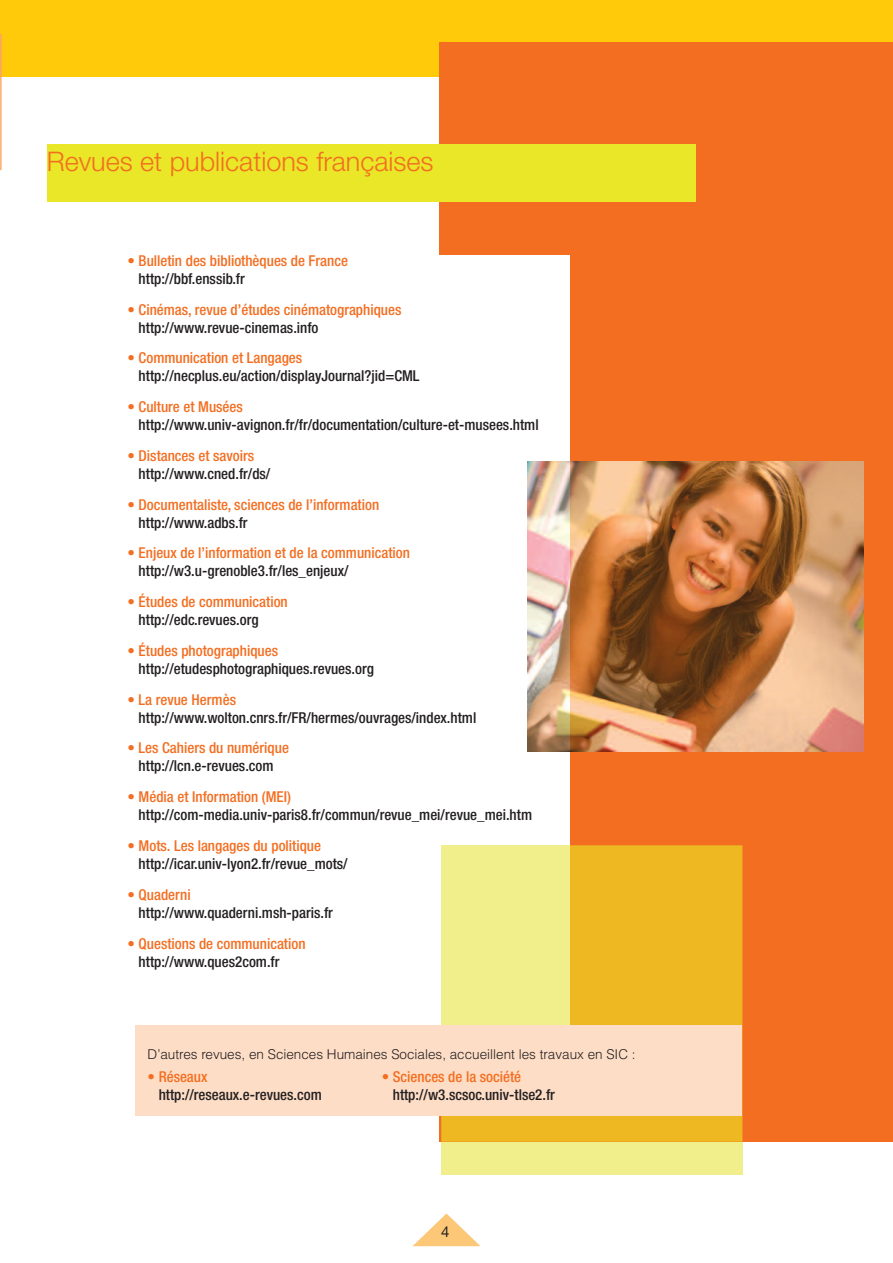
<style>
.page{position:relative;width:893px;height:1263px;background:#fff}
.page>*{position:absolute;margin:0;border:0;box-sizing:border-box;transform-origin:0 0}
.t1{font:300 27px "Helvetica Neue";color:#f36e21}
.t2{font:500 condensed 15px "Helvetica Neue";color:#231f20}
.t3{font:500 condensed 15px "Helvetica Neue";color:#f36e21}
.t4{font:15px "Helvetica Neue";color:#231f20}
.t5{font:300 13.5px "Helvetica";color:#231f20}
</style>
<div class="page">
<div style="left:0;top:0;width:893px;height:77px;background:#feca0a"></div>
<svg style="left:0;top:77px;width:2px;height:93px"></svg>
<hr style="left:0;top:34px;width:2px;height:43px;background:#faab53">
<div style="left:440px;top:43px;width:453px;height:1099px;background:#f36e21"></div>
<svg style="left:413px;top:1213px;width:67px;height:33px"></svg>
<div style="left:47px;top:145px;width:648px;height:57px;background:#e9e727"></div>
<div style="left:128px;top:255px;width:442px;height:771px;background:#fff"></div>
<div style="left:441px;top:1142px;width:301px;height:32px;background:#f0ef8c"></div>
<div style="left:441px;top:845px;width:301px;height:297px;background:#eeb822"></div>
<div style="left:441px;top:845px;width:129px;height:181px;background:#f0ef8c"></div>
<div style="left:135px;top:1025px;width:607px;height:90px;background:#fdddc6"></div>
<img style="left:527px;top:461px;width:337px;height:290px">
<h1 class="t1" style="left:47px;top:145px;width:388px">Revues et publications françaises</h1>
<p class="t3" style="left:128px;top:255px;width:222px">• Bulletin des bibliothèques de France</p>
<p class="t2" style="left:139px;top:273px;width:108px">http://bbf.enssib.fr</p>
<p class="t3" style="left:128px;top:304px;width:275px">• Cinémas, revue d’études cinématographiques</p>
<p class="t2" style="left:139px;top:322px;width:181px">http://www.revue-cinemas.info</p>
<p class="t3" style="left:128px;top:353px;width:176px">• Communication et Langages</p>
<p class="t2" style="left:139px;top:371px;width:282px">http://necplus.eu/action/displayJournal?jid=CML</p>
<p class="t3" style="left:128px;top:401px;width:117px">• Culture et Musées</p>
<p class="t2" style="left:139px;top:419px;width:402px">http://www.univ-avignon.fr/fr/documentation/culture-et-musees.html</p>
<p class="t3" style="left:128px;top:450px;width:128px">• Distances et savoirs</p>
<p class="t2" style="left:139px;top:468px;width:133px">http://www.cned.fr/ds/</p>
<p class="t3" style="left:128px;top:499px;width:253px">• Documentaliste, sciences de l’information</p>
<p class="t2" style="left:139px;top:517px;width:110px">http://www.adbs.fr</p>
<p class="t3" style="left:128px;top:548px;width:284px">• Enjeux de l’information et de la communication</p>
<p class="t2" style="left:139px;top:566px;width:211px">http://w3.u-grenoble3.fr/les_enjeux/</p>
<p class="t3" style="left:128px;top:596px;width:162px">• Études de communication</p>
<p class="t2" style="left:139px;top:614px;width:121px">http://edc.revues.org</p>
<p class="t3" style="left:128px;top:645px;width:152px">• Études photographiques</p>
<p class="t2" style="left:139px;top:663px;width:237px">http://etudesphotographiques.revues.org</p>
<p class="t3" style="left:128px;top:694px;width:110px">• La revue Hermès</p>
<p class="t2" style="left:139px;top:712px;width:339px">http://www.wolton.cnrs.fr/FR/hermes/ouvrages/index.html</p>
<p class="t3" style="left:128px;top:743px;width:163px">• Les Cahiers du numérique</p>
<p class="t2" style="left:139px;top:761px;width:136px">http://lcn.e-revues.com</p>
<p class="t3" style="left:128px;top:791px;width:165px">• Média et Information (MEI)</p>
<p class="t2" style="left:139px;top:809px;width:395px">http://com-media.univ-paris8.fr/commun/revue_mei/revue_mei.htm</p>
<p class="t3" style="left:128px;top:840px;width:195px">• Mots. Les langages du politique</p>
<p class="t2" style="left:139px;top:858px;width:211px">http://icar.univ-lyon2.fr/revue_mots/</p>
<p class="t3" style="left:128px;top:889px;width:65px">• Quaderni</p>
<p class="t2" style="left:139px;top:907px;width:196px">http://www.quaderni.msh-paris.fr</p>
<p class="t3" style="left:128px;top:938px;width:180px">• Questions de communication</p>
<p class="t2" style="left:139px;top:956px;width:142px">http://www.ques2com.fr</p>
<p class="t5" style="left:148px;top:1049px;width:489px">D’autres revues, en Sciences Humaines Sociales, accueillent les travaux en SIC :</p>
<p class="t3" style="left:148px;top:1071px;width:61px">• Réseaux</p>
<p class="t2" style="left:159px;top:1089px;width:165px">http://reseaux.e-revues.com</p>
<p class="t3" style="left:382px;top:1071px;width:141px">• Sciences de la société</p>
<p class="t2" style="left:393px;top:1089px;width:164px">http://w3.scsoc.univ-tlse2.fr</p>
<p class="t4" style="left:441px;top:1226px;width:10px">4</p>
</div>
